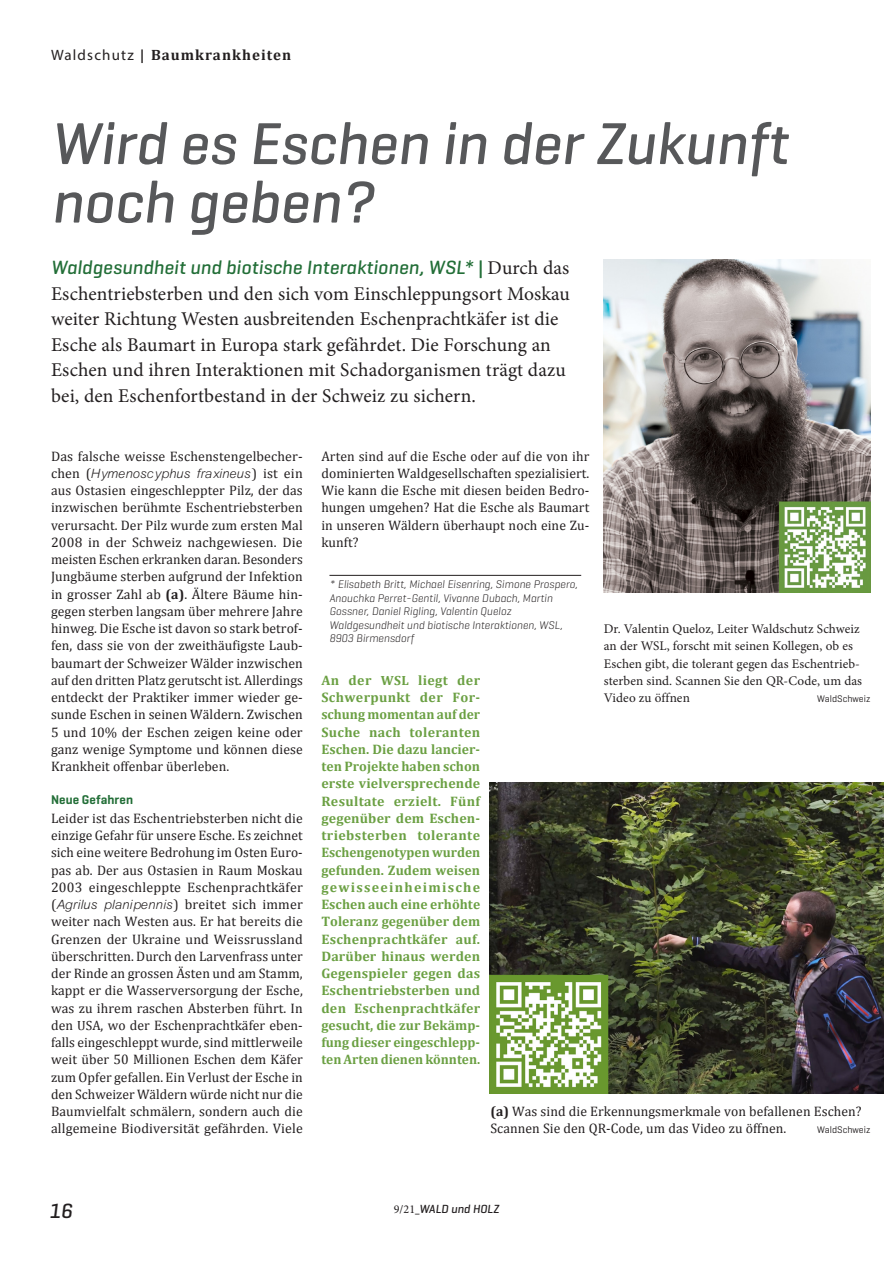
<style>
.page{position:relative;width:893px;height:1263px;background:#fff}
.page>*{position:absolute;margin:0;border:0;box-sizing:border-box;transform-origin:0 0}
._02_Titel_40{font:italic 500 60px/58.5px "Geogrotesque";color:#57585a}
.t1{font:italic 500 21px "Geogrotesque";color:#231f20}
._03_Lead_13{font:19.5px/25.5px "Minion Pro";letter-spacing:.005em;color:#231f20}
.t2{font:700 15px "Cambria";letter-spacing:.07em;color:#231f20}
._04_Lauftext_ohne{font:13.8px/17.2px "Cambria";letter-spacing:.005em;color:#231f20;text-align:justify}
._04_Lauftext_ohne-2{font:700 13.8px/17.2px "Cambria";color:#6ba043;text-align:justify}
._08_Legende{font:13.8px/17.2px "Cambria";letter-spacing:.005em;color:#231f20}
._08_Legende-2{font:13.2px/17.2px "Minion Pro";letter-spacing:.005em;color:#231f20}
._04_Lauftext_ohne-3{font:600 12.9px "Geogrotesque";letter-spacing:.01em;color:#226e37}
.t3{font:italic 500 12px "Geogrotesque";color:#231f20}
.B13_Fussnoten{font:italic 300 11.25px/13.5px "Geogrotesque";color:#231f20}
._08_Legende-3{font:9.75px "Geogrotesque";letter-spacing:.005em;color:#231f20}
.s1{font-family:"Myriad Pro";font-weight:400}
.s2{font-family:"Geogrotesque";font-weight:500;font-style:italic;color:#226e37}
.s3{font-family:"Arial Lgt Itl"}
.s4{font-weight:700}
.s5{font-size:13.35px}
.s6{font-family:"Minion Pro";font-weight:400;font-style:normal}
.s7{font-family:"Cambria";font-weight:400;font-style:normal}
</style>
<div class="page">
<img style="left:604px;top:259px;width:266px;height:333px">
<img style="left:490px;top:782px;width:393px;height:311px">
<hr style="left:329px;top:575px;width:252px;height:1px;background:#231f20">
<p class="t2" style="left:51px;top:45px;width:242px"><span class="s1">Waldschutz</span> | Baumkrankheiten</p>
<p class="_02_Titel_40" style="left:51px;top:113px;width:738px">Wird es Eschen in der Zukunft noch geben?</p>
<p class="_03_Lead_13" style="left:51px;top:255px;width:520px"><span class="s2">Waldgesundheit und biotische Interaktionen, WSL* |</span> Durch das Eschentriebsterben und den sich vom Einschleppungsort Moskau weiter Richtung Westen ausbreitenden Eschenprachtkäfer ist die Esche als Baumart in Europa stark gefährdet. Die Forschung an Eschen und ihren Interaktionen mit Schadorganismen trägt dazu bei, den Eschenfortbestand in der Schweiz zu sichern.</p>
<p class="_04_Lauftext_ohne" style="left:51px;top:447px;width:253px">Das falsche weisse Eschenstengelbecher&shy;chen (<span class="s3">Hymenoscyphus fraxineus</span>) ist ein aus Ostasien eingeschleppter Pilz, der das inzwischen berühmte Eschentriebsterben verursacht. Der Pilz wurde zum ersten Mal 2008 in der Schweiz nachgewiesen. Die meisten Eschen erkranken daran. Besonders Jungbäume sterben aufgrund der Infektion in grosser Zahl ab <span class="s4">(a)</span>. Ältere Bäume hin&shy;gegen sterben langsam über mehrere Jahre hinweg. Die Esche ist davon so stark betrof&shy;fen, dass sie von der zweithäufigste Laub&shy;baumart der Schweizer Wälder inzwischen auf den dritten Platz gerutscht ist. Allerdings entdeckt der Praktiker immer wieder ge&shy;sunde Eschen in seinen Wäldern. Zwischen 5 und 10% der Eschen zeigen keine oder ganz wenige Symptome und können diese Krankheit offenbar überleben.</p>
<p class="_04_Lauftext_ohne-3" style="left:51px;top:792px;width:84px">Neue Gefahren</p>
<p class="_04_Lauftext_ohne" style="left:51px;top:810px;width:253px">Leider ist das Eschentriebsterben nicht die einzige Gefahr für unsere Esche. Es zeichnet sich eine weitere Bedrohung im Osten Euro&shy;pas ab. Der aus Ostasien in Raum Moskau 2003 eingeschleppte Eschenprachtkäfer (<span class="s3">Agrilus planipennis</span>) breitet sich immer weiter nach Westen aus. Er hat bereits die Grenzen der Ukraine und Weissrussland überschritten. Durch den Larvenfrass unter der Rinde an grossen Ästen und am Stamm, kappt er die Wasserversorgung der Esche, was zu ihrem raschen Absterben führt. In den <span class="s5">USA</span>, wo der Eschenprachtkäfer eben&shy;falls eingeschleppt wurde, sind mittlerweile weit über 50 Millionen Eschen dem Käfer zum Opfer gefallen. Ein Verlust der Esche in den Schweizer Wäldern würde nicht nur die Baumvielfalt schmälern, sondern auch die allgemeine Biodiversität gefährden. Viele</p>
<p class="_04_Lauftext_ohne" style="left:321px;top:447px;width:269px">Arten sind auf die Esche oder auf die von ihr dominierten Waldgesellschaften spezialisiert.</p>
<p class="_04_Lauftext_ohne" style="left:321px;top:482px;width:269px">Wie kann die Esche mit diesen beiden Bedro&shy;hungen umgehen? Hat die Esche als Baumart in unseren Wäldern überhaupt noch eine Zu&shy;kunft?</p>
<p class="B13_Fussnoten" style="left:329px;top:577px;width:250px">* Elisabeth Britt, Michael Eisenring, Simone Prospero, Anouchka Perret-Gentil, Vivanne Dubach, Martin Gossner, Daniel Rigling, Valentin Queloz Waldgesundheit und biotische Interaktionen, WSL, 8903 Birmensdorf</p>
<p class="_04_Lauftext_ohne-2" style="left:321px;top:671px;width:160px">An der <span class="s5">WSL</span> liegt der Schwerpunkt der For&shy;schung momentan auf der Suche nach toleranten Eschen. Die dazu lancier&shy;ten Projekte haben schon erste vielversprechende Resultate erzielt. Fünf gegenüber dem Eschen&shy;triebsterben tolerante Eschengenotypen wurden gefunden. Zudem weisen gewisseeinheimische Eschen auch eine erhöhte Toleranz gegenüber dem Eschenprachtkäfer auf.<br>Darüber hinaus werden Gegenspieler gegen das Eschentriebsterben und den Eschenprachtkäfer gesucht, die zur Bekämp&shy;fung dieser eingeschlepp&shy;ten Arten dienen könnten.</p>
<p class="_08_Legende-2" style="left:604px;top:620px;width:260px">Dr. Valentin Queloz, Leiter Waldschutz Schweiz an der WSL, forscht mit seinen Kollegen, ob es Eschen gibt, die tolerant gegen das Eschentrieb&shy;sterben sind. Scannen Sie den QR-Code, um das Video zu öffnen</p>
<p class="_08_Legende-3" style="left:817px;top:693px;width:55px">WaldSchweiz</p>
<p class="_08_Legende" style="left:490px;top:1103px;width:373px"><span class="s4">(a)</span> Was sind die Erkennungsmerkmale von befallenen Eschen?<br>Scannen Sie den QR-Code, um das Video zu öffnen.</p>
<p class="_08_Legende-3" style="left:817px;top:1124px;width:55px">WaldSchweiz</p>
<h2 class="t1" style="left:49px;top:1197px;width:25px">16</h2>
<p class="t3" style="left:394px;top:1201px;width:107px"><span class="s6">9/21</span><span class="s7">_</span>WALD und HOLZ</p>
</div>
